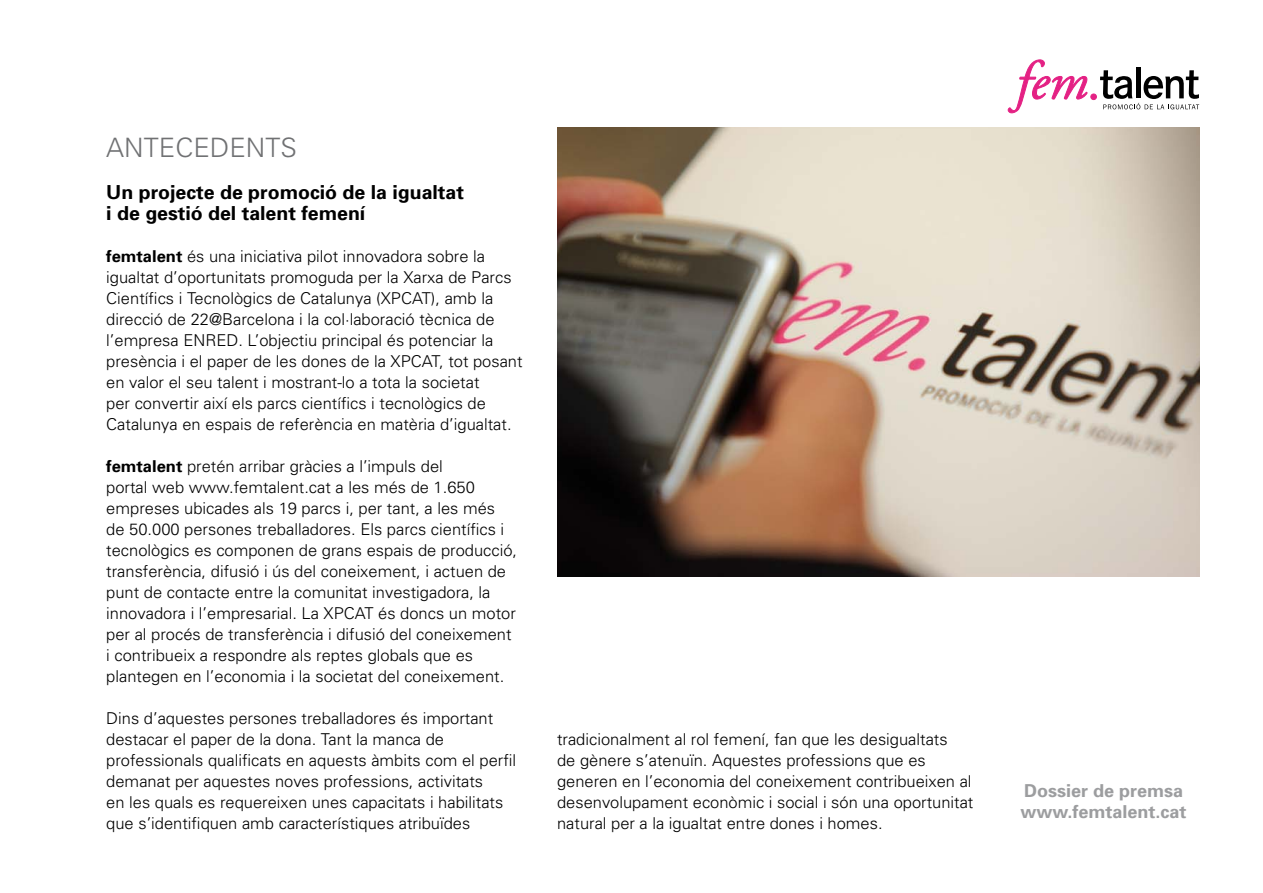
<style>
.page{position:relative;width:1263px;height:893px;background:#fff}
.page>*{position:absolute;margin:0;border:0;box-sizing:border-box;transform-origin:0 0}
.t1{font:300 26.7px "Univers";color:#707173}
.t2{font:700 19.35px/21px "Univers";color:#000}
.t3{font:700 17.85px/21.6px "Univers";color:#9c9d9f}
.t4{font:300 16.35px/21px "Univers";color:#000}
.s1{font-weight:700}
</style>
<div class="page">
<svg style="left:1007px;top:59px;width:192px;height:55px"></svg>
<div style="left:1090px;top:94px;width:7px;height:6px;border:1px solid #e42184;border-radius:50%"></div>
<img style="left:557px;top:128px;width:642px;height:448px">
<h1 class="t1" style="left:106px;top:132px;width:189px">ANTECE DE NTS</h1>
<p class="t2" style="left:106px;top:182px;width:359px">Un projecte de promoció de la igualtat i de gestió del talent femení</p>
<p class="t4" style="left:106px;top:246px;width:418px"><span class="s1">femtalent</span> és una iniciativa pilot innovadora sobre la igualtat d’oportunitats promoguda per la Xarxa de Parcs Científics i Tecnològics de Catalunya (XPCAT), amb la direcció de 22@Barcelona i la col·laboració tècnica de l’empresa E NRE D. L’objectiu principal és potenciar la presència i el paper de les dones de la XPCAT, tot posant en valor el seu talent i mostrant-lo a tota la societat<br>per convertir així els parcs científics i tecnològics de Catalunya en espais de referència en matèria d’igualtat.</p>
<p class="t4" style="left:106px;top:456px;width:412px"><span class="s1">femtalent</span> pretén arribar gràcies a l’impuls del<br>portal web www.femtalent.cat a les més de 1.650 empreses ubicades als 19 parcs i, per tant, a les més de 50.000 persones treballadores. E ls parcs científics i tecnològics es componen de grans espais de producció, transferència, difusió i ús del coneixement, i actuen de punt de contacte entre la comunitat investigadora, la innovadora i l’empresarial. La XPCAT és doncs un motor per al procés de transferència i difusió del coneixement i contribueix a respondre als reptes globals que es plantegen en l’economia i la societat del coneixement.</p>
<p class="t4" style="left:106px;top:708px;width:411px">Dins d’aquestes persones treballadores és important destacar el paper de la dona. Tant la manca de professionals qualificats en aquests àmbits com el perfil demanat per aquestes noves professions, activitats<br>en les quals es requereixen unes capacitats i habilitats que s’identifiquen amb característiques atribuïdes</p>
<p class="t4" style="left:557px;top:729px;width:418px">tradicionalment al rol femení, fan que les desigualtats<br>de gènere s’atenuïn. Aquestes professions que es generen en l’economia del coneixement contribueixen al desenvolupament econòmic i social i són una oportunitat natural per a la igualtat entre dones i homes.</p>
<p class="t3" style="left:1020px;top:780px;width:168px">Dossier de premsa www.femtalent.cat</p>
</div>
